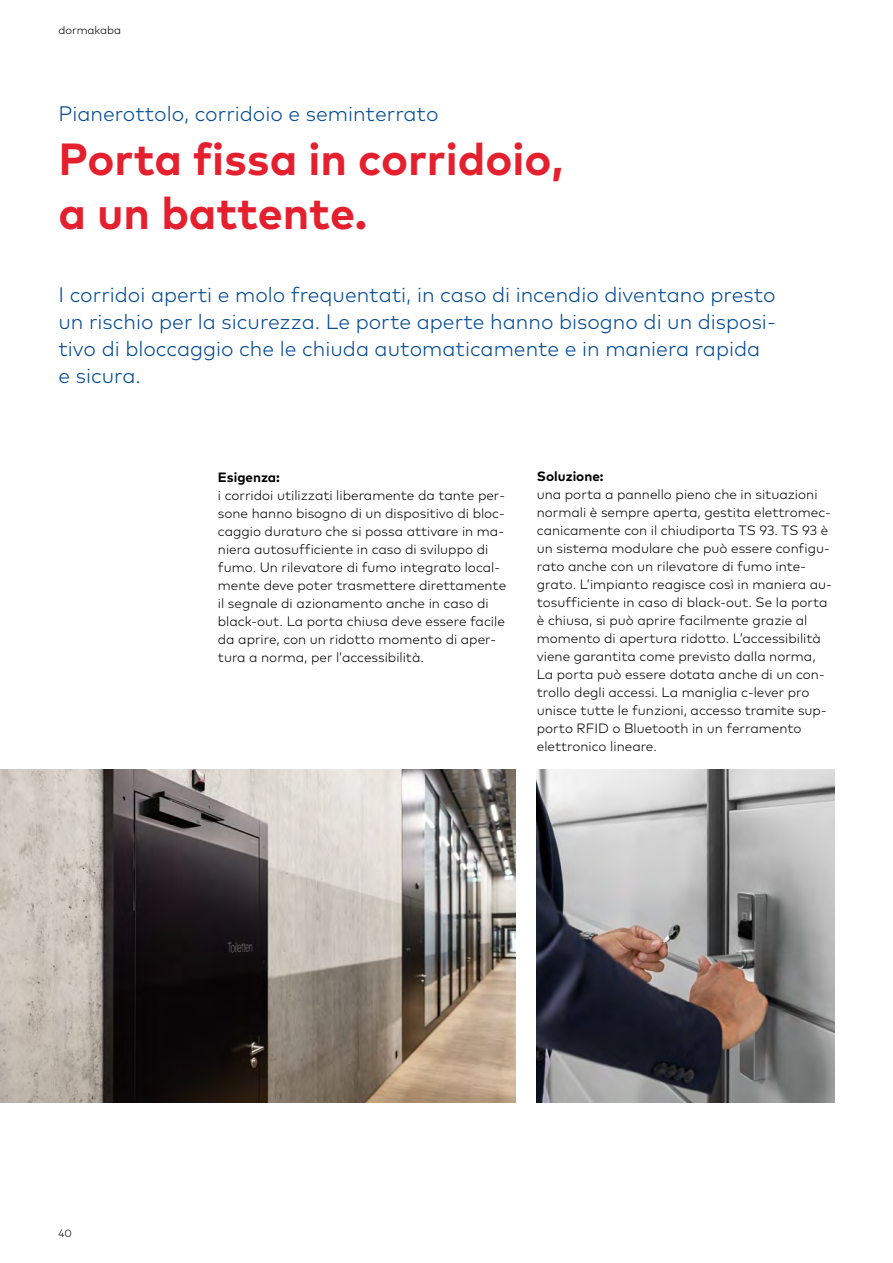
<style>
.page{position:relative;width:893px;height:1263px;background:#fff}
.page>*{position:absolute;margin:0;border:0;box-sizing:border-box;transform-origin:0 0}
.t1{font:700 45px/54px "Mark Pro";color:#e5202e}
.t2{font:300 21px/27px "Mark Pro";color:#004993}
.t3{font:300 13.5px/18px "Mark Pro";color:#000}
.t4{font:700 13.5px "Mark Pro";color:#000}
.t5{font:300 11.25px "Mark Pro";color:#000}
.t6{font:300 10.5px "Mark Pro";color:#000}
</style>
<div class="page">
<img style="left:0;top:769px;width:516px;height:333px">
<img style="left:537px;top:769px;width:297px;height:333px">
<p class="t5" style="left:58px;top:21px;width:64px">dormakaba</p>
<h2 class="t2" style="left:58px;top:99px;width:382px">Pianerottolo, corridoio e seminterrato</h2>
<h1 class="t1" style="left:58px;top:129px;width:506px">Porta fissa in corridoio, a un battente.</h1>
<h2 class="t2" style="left:58px;top:279px;width:719px">I corridoi aperti e molo frequentati, in caso di incendio diventano presto un rischio per la sicurezza. Le porte aperte hanno bisogno di un disposi&shy;tivo di bloccaggio che le chiuda automaticamente e in maniera rapida e sicura.</h2>
<p class="t4" style="left:218px;top:466px;width:64px">Esigenza:</p>
<p class="t3" style="left:218px;top:485px;width:290px">i corridoi utilizzati liberamente da tante per&shy;sone hanno bisogno di un dispositivo di bloc&shy;caggio duraturo che si possa attivare in ma&shy;niera autosufficiente in caso di sviluppo di fumo. Un rilevatore di fumo integrato local&shy;mente deve poter trasmettere direttamente il segnale di azionamento anche in caso di black-out. La porta chiusa deve essere facile da aprire, con un ridotto momento di aper&shy;tura a norma, per l’accessibilità.</p>
<p class="t4" style="left:537px;top:466px;width:68px">Soluzione:</p>
<p class="t3" style="left:537px;top:485px;width:297px">una porta a pannello pieno che in situazioni normali è sempre aperta, gestita elettromec&shy;canicamente con il chiudiporta TS 93. TS 93 è un sistema modulare che può essere configu&shy;rato anche con un rilevatore di fumo inte&shy;grato. L’impianto reagisce così in maniera au&shy;tosufficiente in caso di black-out. Se la porta è chiusa, si può aprire facilmente grazie al momento di apertura ridotto. L’accessibilità viene garantita come previsto dalla norma, La porta può essere dotata anche di un con&shy;trollo degli accessi. La maniglia c-lever pro unisce tutte le funzioni, accesso tramite sup&shy;porto RFID o Bluetooth in un ferramento elettronico lineare.</p>
<p class="t6" style="left:58px;top:1225px;width:15px">40</p>
</div>
